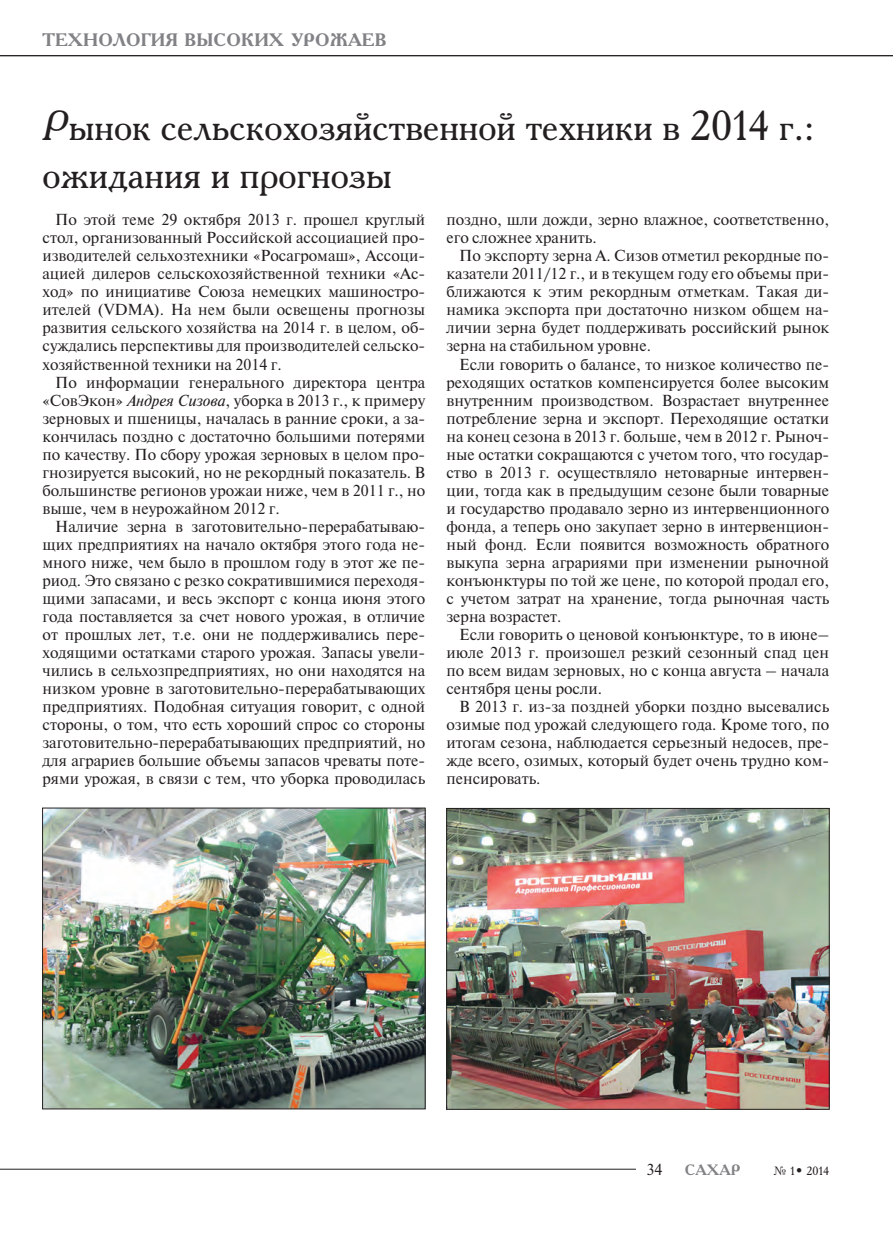
<style>
.page{position:relative;width:893px;height:1234px;background:#fff}
.page>*{position:absolute;margin:0;border:0;box-sizing:border-box;transform-origin:0 0}
.Zagol-s{font:42px/48px "Academy C";color:#231f20}
.t1{font:700 18px "Academy";color:#808285}
.Newton10{font:15px/18px "Newton C";color:#231f20;text-align:justify}
.t2{font:700 15px "Academy C";color:#808285}
.t3{font:12px "Academy C";color:#231f20}
.s1{font-style:italic}
</style>
<div class="page">
<hr style="left:0;top:1168px;width:636px;height:1px;background:#231f20">
<hr style="left:0;top:55px;width:893px;height:1px;background:#231f20">
<img style="left:44px;top:809px;width:380px;height:297px">
<div style="left:42px;top:807px;width:384px;height:301px;border:1px solid #231f20"></div>
<img style="left:448px;top:809px;width:380px;height:298px">
<div style="left:446px;top:807px;width:384px;height:302px;border:1px solid #231f20"></div>
<p class="t1" style="left:43px;top:28px;width:346px">ТЕХНОЛОГИЯ ВЫСОКИХ УРОЖАЕВ</p>
<p class="Zagol-s" style="left:43px;top:101px;width:773px"><span class="s1">Р</span>ынок сельскохозяйственной техники в 2014 г.: ожидания и прогнозы</p>
<p class="Newton10" style="left:43px;top:211px;width:384px;text-indent:13px">По этой теме 29 октября 2013 г. прошел круглый стол, организованный Российской ассоциацией про&shy;изводителей сельхозтехники «Росагромаш», Ассоци&shy;ацией дилеров сельскохозяйственной техники «Ас&shy;ход» по инициативе Союза немецких машиностро&shy;ителей (VDMA). На нем были освещены прогнозы развития сельского хозяйства на 2014 г. в целом, об&shy;суждались перспективы для производителей сельско&shy;хозяйственной техники на 2014 г.</p>
<p class="Newton10" style="left:43px;top:373px;width:384px;text-indent:13px">По информации генерального директора центра «СовЭкон» <span class="s1">Андрея Сизова</span>, уборка в 2013 г., к примеру зерновых и пшеницы, началась в ранние сроки, а за&shy;кончилась поздно с достаточно большими потерями по качеству. По сбору урожая зерновых в целом про&shy;гнозируется высокий, но не рекордный показатель. В большинстве регионов урожаи ниже, чем в 2011 г., но выше, чем в неурожайном 2012 г.</p>
<p class="Newton10" style="left:43px;top:517px;width:384px;text-indent:13px">Наличие зерна в заготовительно-перерабатываю&shy;щих предприятиях на начало октября этого года не&shy;много ниже, чем было в прошлом году в этот же пе&shy;риод. Это связано с резко сократившимися переходя&shy;щими запасами, и весь экспорт с конца июня этого года поставляется за счет нового урожая, в отличие от прошлых лет, т.е. они не поддерживались пере&shy;ходящими остатками старого урожая. Запасы увели&shy;чились в сельхозпредприятиях, но они находятся на низком уровне в заготовительно-перерабатывающих предприятиях. Подобная ситуация говорит, с одной стороны, о том, что есть хороший спрос со стороны заготовительно-перерабатывающих предприятий, но для аграриев большие объемы запасов чреваты поте&shy;рями урожая, в связи с тем, что уборка проводилась</p>
<p class="Newton10" style="left:446px;top:211px;width:384px">поздно, шли дожди, зерно влажное, соответственно, его сложнее хранить.</p>
<p class="Newton10" style="left:446px;top:247px;width:384px;text-indent:13px">По экспорту зерна А. Сизов отметил рекордные по&shy;казатели 2011/12 г., и в текущем году его объемы при&shy;ближаются к этим рекордным отметкам. Такая ди&shy;намика экспорта при достаточно низком общем на&shy;личии зерна будет поддерживать российский рынок зерна на стабильном уровне.</p>
<p class="Newton10" style="left:446px;top:355px;width:384px;text-indent:13px">Если говорить о балансе, то низкое количество пе&shy;реходящих остатков компенсируется более высоким внутренним производством. Возрастает внутреннее потребление зерна и экспорт. Переходящие остатки на конец сезона в 2013 г. больше, чем в 2012 г. Рыноч&shy;ные остатки сокращаются с учетом того, что государ&shy;ство в 2013 г. осуществляло нетоварные интервен&shy;ции, тогда как в предыдущим сезоне были товарные и государство продавало зерно из интервенционного фонда, а теперь оно закупает зерно в интервенцион&shy;ный фонд. Если появится возможность обратного выкупа зерна аграриями при изменении рыночной конъюнктуры по той же цене, по которой продал его, с учетом затрат на хранение, тогда рыночная часть зерна возрастет.</p>
<p class="Newton10" style="left:446px;top:625px;width:384px;text-indent:13px">Если говорить о ценовой конъюнктуре, то в июне– июле 2013 г. произошел резкий сезонный спад цен по всем видам зерновых, но с конца августа – начала сентября цены росли.</p>
<p class="Newton10" style="left:446px;top:697px;width:384px;text-indent:13px">В 2013 г. из-за поздней уборки поздно высевались озимые под урожай следующего года. Кроме того, по итогам сезона, наблюдается серьезный недосев, пре&shy;жде всего, озимых, который будет очень трудно ком&shy;пенсировать.</p>
<p class="Newton10" style="left:646px;top:1160px;width:17px">34</p>
<p class="t2" style="left:685px;top:1159px;width:57px">САХАР</p>
<p class="t3" style="left:773px;top:1162px;width:58px">№ 1• 2014</p>
</div>
